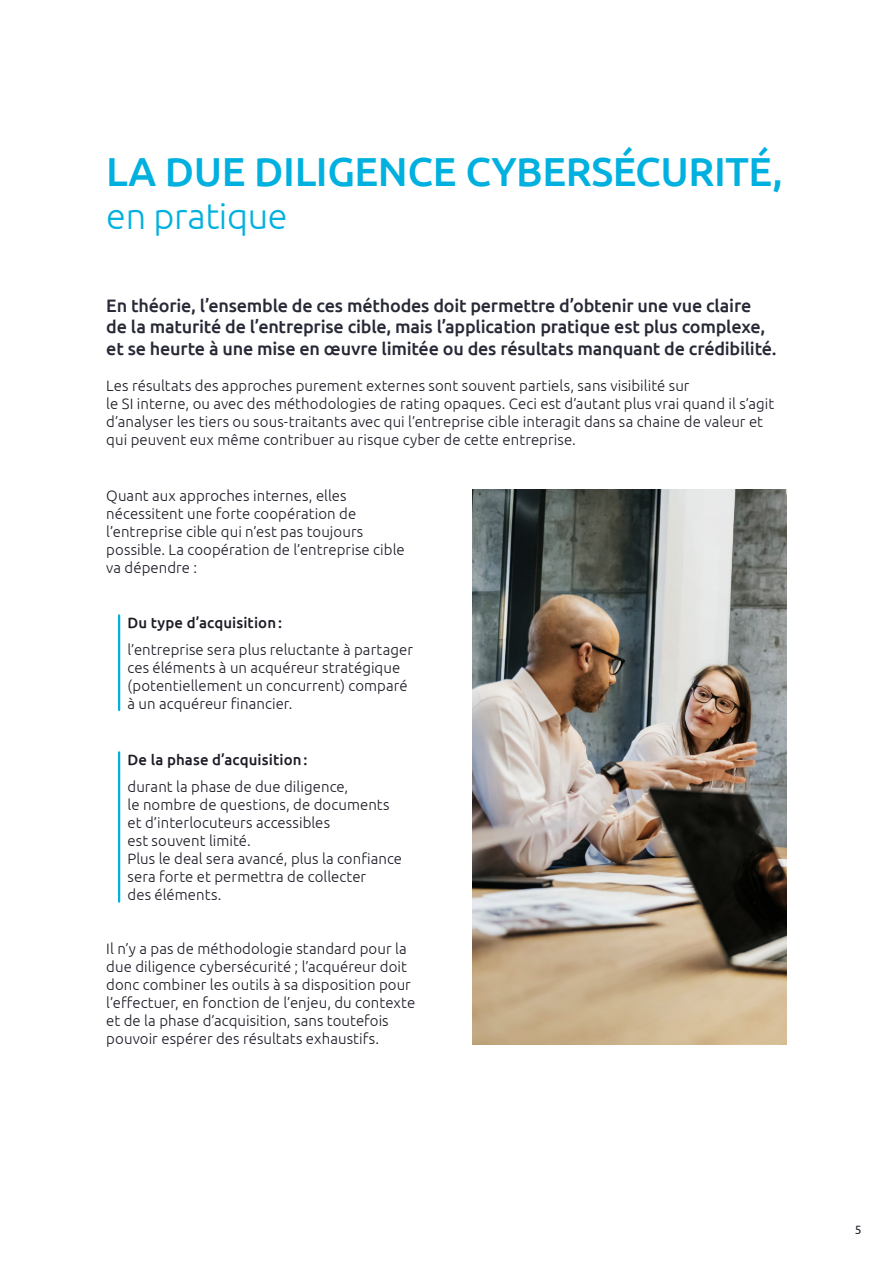
<style>
.page{position:relative;width:893px;height:1263px;background:#fff}
.page>*{position:absolute;margin:0;border:0;box-sizing:border-box;transform-origin:0 0}
.t1{font:500 40.5px "Ubuntu";letter-spacing:-.01em;color:#00b0df}
.t2{font:300 36px "Ubuntu";letter-spacing:-.01em;color:#00b0df}
.t3{font:500 18px/21.6px "Ubuntu";letter-spacing:-.015em;color:#272936}
.t4{font:300 15px/18px "Ubuntu";letter-spacing:.005em;color:#1c1c27}
.t5{font:500 15px "Ubuntu";letter-spacing:.005em;color:#1c1c27}
.t6{font:12px "Ubuntu";color:#1c1c27}
</style>
<div class="page">
<img style="left:472px;top:490px;width:315px;height:554px">
<h1 class="t1" style="left:106px;top:146px;width:678px">LA DUE DILIGENCE CYBERSÉCURITÉ,</h1>
<h2 class="t2" style="left:106px;top:195px;width:183px">en pratique</h2>
<p class="t3" style="left:106px;top:294px;width:672px">En théorie, l’ensemble de ces méthodes doit permettre d’obtenir une vue claire<br>de la maturité de l’entreprise cible, mais l’application pratique est plus complexe, et se heurte à une mise en œuvre limitée ou des résultats manquant de crédibilité.</p>
<p class="t4" style="left:106px;top:376px;width:669px">Les résultats des approches purement externes sont souvent partiels, sans visibilité sur<br>le SI interne, ou avec des méthodologies de rating opaques. Ceci est d’autant plus vrai quand il s’agit d’analyser les tiers ou sous-traitants avec qui l’entreprise cible interagit dans sa chaine de valeur et qui peuvent eux même contribuer au risque cyber de cette entreprise.</p>
<p class="t4" style="left:106px;top:487px;width:300px">Quant aux approches internes, elles nécessitent une forte coopération de l’entreprise cible qui n’est pas toujours possible. La coopération de l’entreprise cible va dépendre :</p>
<p class="t5" style="left:128px;top:613px;width:156px">Du type d’acquisition:</p>
<p class="t4" style="left:128px;top:640px;width:287px">l’entreprise sera plus reluctante à partager ces éléments à un acquéreur stratégique (potentiellement un concurrent) comparé à un acquéreur financier.</p>
<p class="t5" style="left:128px;top:751px;width:181px">De la phase d’acquisition:</p>
<p class="t4" style="left:128px;top:777px;width:276px">durant la phase de due diligence,<br>le nombre de questions, de documents et d’interlocuteurs accessibles<br>est souvent limité.<br>Plus le deal sera avancé, plus la confiance sera forte et permettra de collecter<br>des éléments.</p>
<p class="t4" style="left:106px;top:940px;width:310px">Il n’y a pas de méthodologie standard pour la due diligence cybersécurité ; l’acquéreur doit donc combiner les outils à sa disposition pour l’effectuer, en fonction de l’enjeu, du contexte et de la phase d’acquisition, sans toutefois pouvoir espérer des résultats exhaustifs.</p>
<p class="t6" style="left:855px;top:1222px;width:8px">5</p>
</div>
